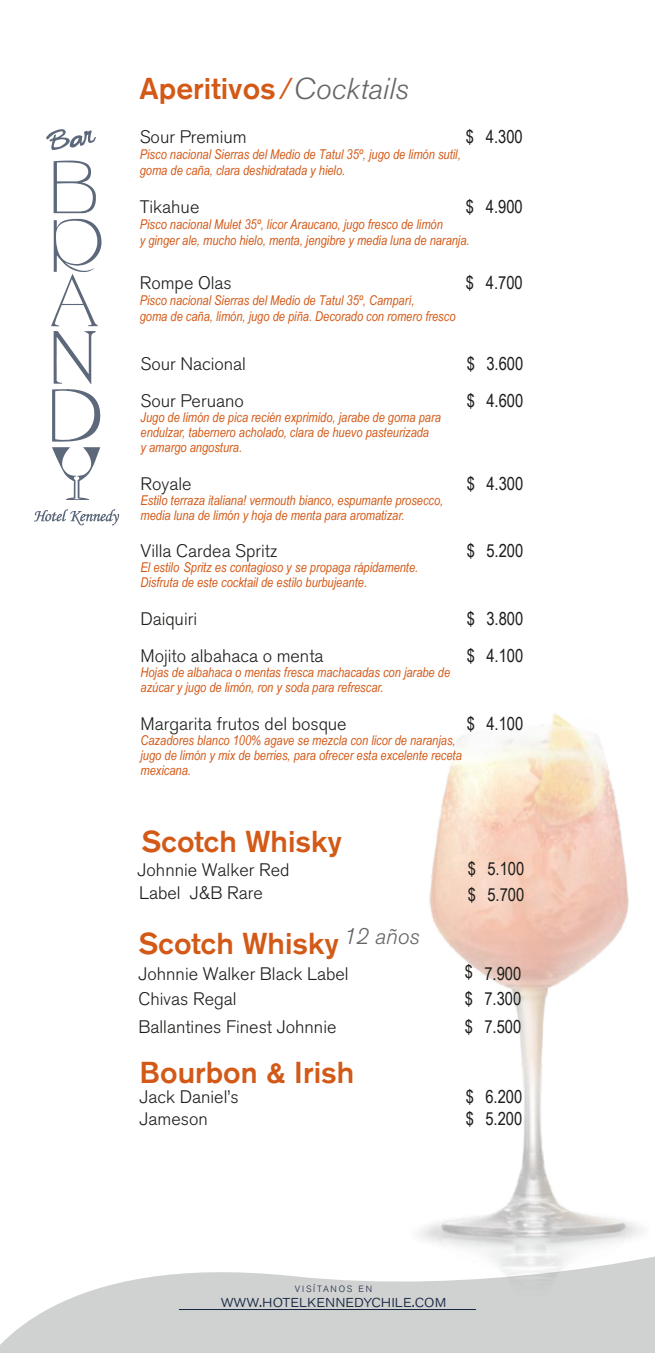
<style>
.page{position:relative;width:655px;height:1353px;background:#fff}
.page>*{position:absolute;margin:0;border:0;box-sizing:border-box;transform-origin:0 0}
.t1{font:500 30px "Akzidenz Grotesk BQ";color:#d35917}
.t2{font:italic 300 22.5px "Akzidenz Grotesk BQ";color:#666}
.t3{font:300 18px/22.8px "Akzidenz Grotesk BQ";color:#1d1d1b}
.t4{font:18px/25.5px "Arial Narrow";color:#1d1d1b}
.t5{font:18px "Akzidenz Grotesk BQ Light SC";color:#172742}
.t6{font:italic 13.5px/15px "Arial Narrow";color:#d35917}
.t7{font:9px "Akzidenz Grotesk BQ Light SC";letter-spacing:.2em;color:#172742}
.s1{font-weight:300}
.s2{font-weight:300;font-style:italic;color:#666}
</style>
<div class="page">
<svg style="left:0;top:1276px;width:655px;height:76px;fill:#d0d1d1"></svg>
<img style="left:157px;top:713px;width:498px;height:597px">
<svg style="left:46px;top:129px;width:50px;height:21px"></svg>
<svg style="left:52px;top:447px;width:48px;height:53px"></svg>
<svg style="left:51px;top:160px;width:51px;height:281px"></svg>
<svg style="left:34px;top:509px;width:85px;height:16px"></svg>
<hr style="left:179px;top:1308px;width:297px;height:1px;background:#172742">
<h1 class="t1" style="left:140px;top:70px;width:270px">Aperitivos<span class="s1">/</span><span class="s2">Cocktails</span></h1>
<h3 class="t3" style="left:140px;top:125px;width:109px">Sour Premium</h3>
<h3 class="t4" style="left:466px;top:123px;width:58px">$ 4.300</h3>
<p class="t6" style="left:140px;top:146px;width:322px;line-height:16.2px">Pisco nacional Sierras del Medio de Tatul 35º, jugo de limón sutil, goma de caña, clara deshidratada y hielo.</p>
<h3 class="t3" style="left:140px;top:195px;width:61px">Tikahue</h3>
<h3 class="t4" style="left:466px;top:193px;width:58px">$ 4.900</h3>
<p class="t6" style="left:140px;top:216px;width:331px;line-height:16.2px">Pisco nacional Mulet 35º, licor Araucano, jugo fresco de limón<br>y ginger ale, mucho hielo, menta, jengibre y media luna de naranja.</p>
<h3 class="t3" style="left:140px;top:271px;width:94px">Rompe Olas</h3>
<h3 class="t4" style="left:466px;top:269px;width:58px">$ 4.700</h3>
<p class="t6" style="left:140px;top:291px;width:317px;line-height:16.2px">Pisco nacional Sierras del Medio de Tatul 35º, Camparí,<br>goma de caña, limón, jugo de piña. Decorado con romero fresco</p>
<h3 class="t3" style="left:140px;top:352px;width:107px">Sour Nacional</h3>
<h3 class="t4" style="left:467px;top:350px;width:58px">$ 3.600</h3>
<h3 class="t3" style="left:140px;top:390px;width:105px">Sour Peruano</h3>
<h3 class="t4" style="left:467px;top:387px;width:58px">$ 4.600</h3>
<p class="t6" style="left:140px;top:409px;width:302px">Jugo de limón de pica recién exprimido, jarabe de goma para endulzar, tabernero acholado, clara de huevo pasteurizada<br>y amargo angostura.</p>
<h3 class="t3" style="left:140px;top:472px;width:52px">Royale</h3>
<h3 class="t4" style="left:467px;top:470px;width:58px">$ 4.300</h3>
<p class="t6" style="left:140px;top:492px;width:304px">Estilo terraza italiana! vermouth bianco, espumante prosecco, media luna de limón y hoja de menta para aromatizar.</p>
<h3 class="t3" style="left:140px;top:540px;width:138px">Villa Cardea Spritz</h3>
<h3 class="t4" style="left:467px;top:537px;width:58px">$ 5.200</h3>
<p class="t6" style="left:140px;top:559px;width:279px">El estilo Spritz es contagioso y se propaga rápidamente.<br>Disfruta de este cocktail de estilo burbujeante.</p>
<h3 class="t3" style="left:140px;top:607px;width:58px">Daiquiri</h3>
<h3 class="t4" style="left:467px;top:605px;width:58px">$ 3.800</h3>
<h3 class="t3" style="left:140px;top:645px;width:185px">Mojito albahaca o menta</h3>
<h3 class="t4" style="left:467px;top:642px;width:58px">$ 4.100</h3>
<p class="t6" style="left:140px;top:664px;width:311px">Hojas de albahaca o mentas fresca machacadas con jarabe de azúcar y jugo de limón, ron y soda para refrescar.</p>
<h3 class="t3" style="left:140px;top:712px;width:207px">Margarita frutos del bosque</h3>
<h3 class="t4" style="left:467px;top:710px;width:58px">$ 4.100</h3>
<p class="t6" style="left:140px;top:732px;width:323px">Cazadores blanco 100% agave se mezcla con licor de naranjas, jugo de limón y mix de berries, para ofrecer esta excelente receta mexicana.</p>
<h1 class="t1" style="left:141px;top:823px;width:202px">Scotch Whisky</h1>
<h3 class="t4" style="left:468px;top:855px;width:58px">$ 5.100 $ 5.700</h3>
<h3 class="t3" style="left:138px;top:859px;width:153px">Johnnie Walker Red<br>Label J&amp;B Rare</h3>
<h1 class="t1" style="left:138px;top:924px;width:202px">Scotch Whisky</h1>
<h3 class="t3" style="left:138px;top:962px;width:212px">Johnnie Walker Black Label</h3>
<h3 class="t4" style="left:465px;top:960px;width:58px">$ 7.900</h3>
<h3 class="t3" style="left:138px;top:988px;width:100px">Chivas Regal</h3>
<h3 class="t4" style="left:465px;top:985px;width:58px">$ 7.300</h3>
<h3 class="t3" style="left:138px;top:1015px;width:199px">Ballantines Finest Johnnie</h3>
<h3 class="t4" style="left:465px;top:1012px;width:58px">$ 7.500</h3>
<h1 class="t1" style="left:140px;top:1053px;width:216px">Bourbon &amp; Irish</h1>
<h3 class="t3" style="left:139px;top:1085px;width:101px">Jack Daniel’s</h3>
<h3 class="t4" style="left:466px;top:1082px;width:58px">$ 6.200</h3>
<h3 class="t3" style="left:139px;top:1107px;width:70px">Jameson</h3>
<h3 class="t4" style="left:466px;top:1105px;width:58px">$ 5.200</h3>
<h2 class="t2" style="left:344px;top:923px;width:77px">12 años</h2>
<p class="t7" style="left:295px;top:1283px;width:79px">VISÍTANOS EN</p>
<h3 class="t5" style="left:221px;top:1290px;width:227px">www.hotelkennedychile.com</h3>
</div>
